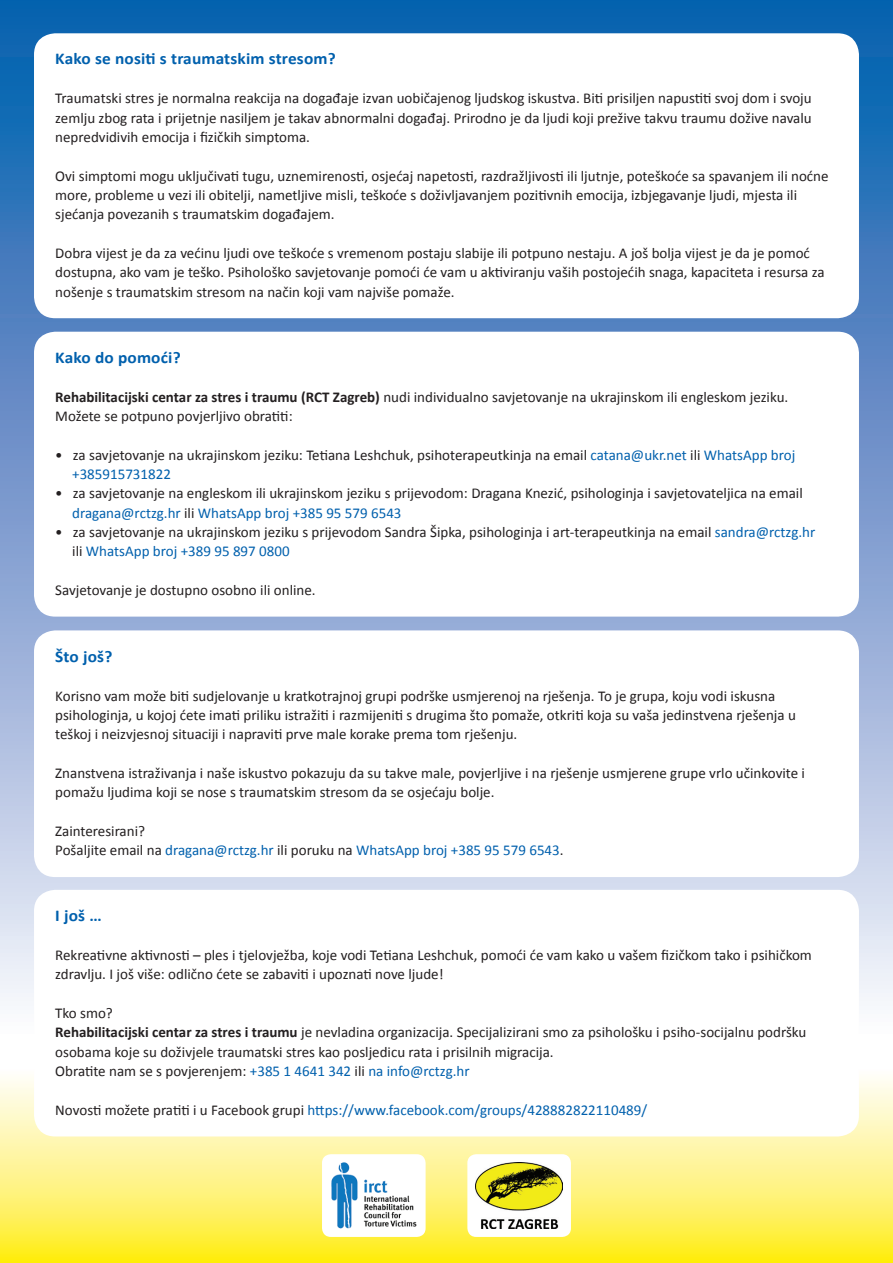
<style>
.page{position:relative;width:893px;height:1263px;background:#fff}
.page>*{position:absolute;margin:0;border:0;box-sizing:border-box;transform-origin:0 0}
.t1{font:700 16.5px "Calibri";letter-spacing:.01em;color:#0160ad;scale:1.05 1}
.t2{font:15px/19.4px "Calibri";color:#231f20}
.t3{font:15px "Calibri";color:#0160ad}
.s1{font-weight:700}
.s2{color:#0160ad}
.s3{color:#231f20}
</style>
<div class="page">
<div style="left:0;top:0;width:893px;height:1037px;background:linear-gradient(to bottom,#0055a9,#fbf0f9)"></div>
<svg style="left:0;top:1078px;width:893px;height:185px;background:#fef26f"></svg>
<div style="left:34px;top:33px;width:825px;height:285px;background:#fff;border-radius:21px"></div>
<div style="left:34px;top:332px;width:825px;height:285px;background:#fff;border-radius:21px"></div>
<div style="left:34px;top:630px;width:825px;height:247px;background:#fff;border-radius:21px"></div>
<div style="left:34px;top:890px;width:825px;height:246px;background:#fff;border-radius:21px"></div>
<div style="left:322px;top:1154px;width:104px;height:83px;background:#fff;border-radius:9px"></div>
<img style="left:331px;top:1162px;width:85px;height:67px">
<div style="left:467px;top:1154px;width:104px;height:83px;background:#fff;border-radius:9px"></div>
<img style="left:475px;top:1162px;width:88px;height:67px">
<p class="t1" style="left:55px;top:49px;width:269px">Kako se nositi s traumatskim stresom?</p>
<p class="t2" style="left:55px;top:88px;width:758px;text-align:justify">Traumatski stres je normalna reakcija na događaje izvan uobičajenog ljudskog iskustva. Biti prisiljen napustiti svoj dom i svoju zemlju zbog rata i prijetnje nasiljem je takav abnormalni događaj. Prirodno je da ljudi koji prežive takvu traumu dožive navalu nepredvidivih emocija i fizičkih simptoma.</p>
<p class="t2" style="left:55px;top:165px;width:775px">Ovi simptomi mogu uključivati tugu, uznemirenosti, osjećaj napetosti, razdražljivosti ili ljutnje, poteškoće sa spavanjem ili noćne more, probleme u vezi ili obitelji, nametljive misli, teškoće s doživljavanjem pozitivnih emocija, izbjegavanje ljudi, mjesta ili sjećanja povezanih s traumatskim događajem.</p>
<p class="t2" style="left:55px;top:243px;width:771px">Dobra vijest je da za većinu ljudi ove teškoće s vremenom postaju slabije ili potpuno nestaju. A još bolja vijest je da je pomoć dostupna, ako vam je teško. Psihološko savjetovanje pomoći će vam u aktiviranju vaših postojećih snaga, kapaciteta i resursa za nošenje s traumatskim stresom na način koji vam najviše pomaže.</p>
<p class="t1" style="left:55px;top:347px;width:121px">Kako do pomoći?</p>
<p class="t2" style="left:55px;top:386px;width:734px"><span class="s1">Rehabilitacijski centar za stres i traumu (RCT Zagreb)</span> nudi individualno savjetovanje na ukrajinskom ili engleskom jeziku.</p>
<p class="t2" style="left:55px;top:405px;width:239px">Možete se potpuno povjerljivo obratiti:</p>
<p class="t2" style="left:55px;top:444px;width:741px">• za savjetovanje na ukrajinskom jeziku: Tetiana Leshchuk, psihoterapeutkinja na email <span class="s2">catana@ukr.net</span> ili <span class="s2">WhatsApp broj</span></p>
<p class="t3" style="left:72px;top:465px;width:100px">+385915731822</p>
<p class="t2" style="left:55px;top:483px;width:749px">• za savjetovanje na engleskom ili ukrajinskom jeziku s prijevodom: Dragana Knezić, psihologinja i savjetovateljica na email</p>
<p class="t3" style="left:72px;top:503px;width:331px">dragana@rctzg.hr <span class="s3">ili</span> WhatsApp broj +385 95 579 6543</p>
<p class="t2" style="left:55px;top:522px;width:762px">• za savjetovanje na ukrajinskom jeziku s prijevodom Sandra Šipka, psihologinja i art-terapeutkinja na email <span class="s2">sandra@rctzg.hr</span></p>
<p class="t3" style="left:72px;top:542px;width:219px"><span class="s3">ili</span> WhatsApp broj +389 95 897 0800</p>
<p class="t2" style="left:55px;top:580px;width:262px">Savjetovanje je dostupno osobno ili online.</p>
<p class="t1" style="left:55px;top:646px;width:56px">Što još?</p>
<p class="t2" style="left:55px;top:685px;width:742px">Korisno vam može biti sudjelovanje u kratkotrajnoj grupi podrške usmjerenoj na rješenja. To je grupa, koju vodi iskusna psihologinja, u kojoj ćete imati priliku istražiti i razmijeniti s drugima što pomaže, otkriti koja su vaša jedinstvena rješenja u</p>
<p class="t2" style="left:55px;top:724px;width:464px">teškoj i neizvjesnoj situaciji i napraviti prve male korake prema tom rješenju.</p>
<p class="t2" style="left:55px;top:763px;width:751px">Znanstvena istraživanja i naše iskustvo pokazuju da su takve male, povjerljive i na rješenje usmjerene grupe vrlo učinkovite i pomažu ljudima koji se nose s traumatskim stresom da se osjećaju bolje.</p>
<p class="t2" style="left:55px;top:821px;width:91px">Zainteresirani?</p>
<p class="t3" style="left:55px;top:841px;width:510px"><span class="s3">Pošaljite email na</span> dragana@rctzg.hr <span class="s3">ili poruku na</span> WhatsApp broj +385 95 579 6543<span class="s3">.</span></p>
<p class="t1" style="left:55px;top:906px;width:46px">I još …</p>
<p class="t2" style="left:55px;top:945px;width:758px">Rekreativne aktivnosti – ples i tjelovježba, koje vodi Tetiana Leshchuk, pomoći će vam kako u vašem fizičkom tako i psihičkom zdravlju. I još više: odlično ćete se zabaviti i upoznati nove ljude!</p>
<p class="t2" style="left:55px;top:1003px;width:59px">Tko smo?</p>
<p class="t2" style="left:55px;top:1022px;width:753px"><span class="s1">Rehabilitacijski centar za stres i traumu</span> je nevladina organizacija. Specijalizirani smo za psihološku i psiho-socijalnu podršku osobama koje su doživjele traumatski stres kao posljedicu rata i prisilnih migracija.</p>
<p class="t2" style="left:55px;top:1061px;width:416px">Obratite nam se s povjerenjem: <span class="s2">+385 1 4641 342</span> ili <span class="s2">na info@rctzg.hr</span></p>
<p class="t3" style="left:55px;top:1100px;width:593px"><span class="s3">Novosti možete pratiti i u Facebook grupi</span> https://www.facebook.com/groups/428882822110489/</p>
</div>
